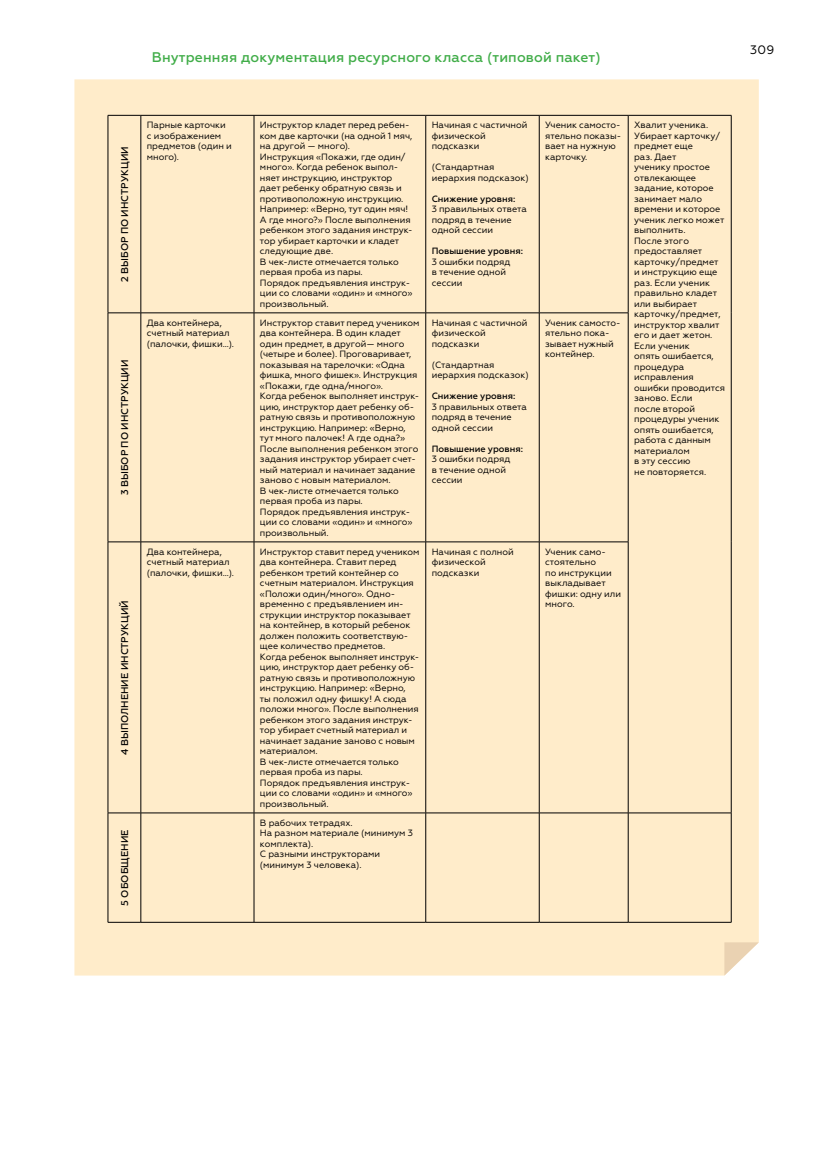
<style>
.page{position:relative;width:819px;height:1176px;background:#fff}
.page>*{position:absolute;margin:0;border:0;box-sizing:border-box;transform-origin:0 0}
.t1{font:500 14px "Geometria";letter-spacing:.01em;color:#41ad49}
.t2{font:12.25px "Geometria";color:#000}
.t3{font:500 9.8px "Geometria";color:#000}
.t4{font:9.1px/10.5px "Geometria";color:#000}
.s1{font-weight:500}
</style>
<div class="page">
<div style="left:74px;top:79px;width:684px;height:896px;background:#ffecca"></div>
<svg style="left:724px;top:942px;width:34px;height:33px"></svg>
<hr style="left:108px;top:115px;width:33px;height:1px;background:#000">
<hr style="left:108px;top:116px;width:1px;height:197px;background:#000">
<hr style="left:141px;top:115px;width:113px;height:1px;background:#000">
<hr style="left:140px;top:116px;width:1px;height:197px;background:#000">
<hr style="left:254px;top:115px;width:171px;height:1px;background:#000">
<hr style="left:254px;top:116px;width:1px;height:197px;background:#000">
<hr style="left:425px;top:115px;width:114px;height:1px;background:#000">
<hr style="left:425px;top:116px;width:1px;height:197px;background:#000">
<hr style="left:539px;top:115px;width:89px;height:1px;background:#000">
<hr style="left:539px;top:116px;width:1px;height:197px;background:#000">
<hr style="left:628px;top:115px;width:103px;height:1px;background:#000">
<hr style="left:628px;top:116px;width:1px;height:197px;background:#000">
<hr style="left:731px;top:116px;width:1px;height:197px;background:#000">
<hr style="left:108px;top:312px;width:33px;height:1px;background:#000">
<hr style="left:108px;top:313px;width:1px;height:229px;background:#000">
<hr style="left:141px;top:312px;width:113px;height:1px;background:#000">
<hr style="left:140px;top:313px;width:1px;height:229px;background:#000">
<hr style="left:254px;top:312px;width:171px;height:1px;background:#000">
<hr style="left:254px;top:313px;width:1px;height:229px;background:#000">
<hr style="left:425px;top:312px;width:114px;height:1px;background:#000">
<hr style="left:425px;top:313px;width:1px;height:229px;background:#000">
<hr style="left:539px;top:312px;width:89px;height:1px;background:#000">
<hr style="left:539px;top:313px;width:1px;height:229px;background:#000">
<hr style="left:628px;top:313px;width:1px;height:229px;background:#000">
<hr style="left:731px;top:313px;width:1px;height:229px;background:#000">
<hr style="left:108px;top:541px;width:33px;height:1px;background:#000">
<hr style="left:108px;top:542px;width:1px;height:270px;background:#000">
<hr style="left:141px;top:541px;width:113px;height:1px;background:#000">
<hr style="left:140px;top:542px;width:1px;height:270px;background:#000">
<hr style="left:254px;top:541px;width:171px;height:1px;background:#000">
<hr style="left:254px;top:542px;width:1px;height:270px;background:#000">
<hr style="left:425px;top:541px;width:114px;height:1px;background:#000">
<hr style="left:425px;top:542px;width:1px;height:270px;background:#000">
<hr style="left:539px;top:541px;width:89px;height:1px;background:#000">
<hr style="left:539px;top:542px;width:1px;height:270px;background:#000">
<hr style="left:628px;top:542px;width:1px;height:270px;background:#000">
<hr style="left:731px;top:542px;width:1px;height:270px;background:#000">
<hr style="left:108px;top:812px;width:33px;height:1px;background:#000">
<hr style="left:108px;top:813px;width:1px;height:109px;background:#000">
<hr style="left:141px;top:812px;width:113px;height:1px;background:#000">
<hr style="left:140px;top:813px;width:1px;height:109px;background:#000">
<hr style="left:254px;top:812px;width:171px;height:1px;background:#000">
<hr style="left:254px;top:813px;width:1px;height:109px;background:#000">
<hr style="left:425px;top:812px;width:114px;height:1px;background:#000">
<hr style="left:425px;top:813px;width:1px;height:109px;background:#000">
<hr style="left:539px;top:812px;width:89px;height:1px;background:#000">
<hr style="left:539px;top:813px;width:1px;height:109px;background:#000">
<hr style="left:628px;top:812px;width:103px;height:1px;background:#000">
<hr style="left:628px;top:813px;width:1px;height:109px;background:#000">
<hr style="left:731px;top:813px;width:1px;height:109px;background:#000">
<hr style="left:108px;top:922px;width:33px;height:1px;background:#000">
<hr style="left:141px;top:922px;width:113px;height:1px;background:#000">
<hr style="left:254px;top:922px;width:171px;height:1px;background:#000">
<hr style="left:425px;top:922px;width:114px;height:1px;background:#000">
<hr style="left:539px;top:922px;width:89px;height:1px;background:#000">
<hr style="left:628px;top:922px;width:103px;height:1px;background:#000">
<p class="t1" style="left:152px;top:49px;width:450px">Внутренняя документация ресурсного класса (типовой пакет)</p>
<p class="t3" style="left:119px;top:282px;width:137px;rotate:-90deg">2 ВЫБОР ПО ИНСТРУКЦИИ</p>
<p class="t3" style="left:119px;top:495px;width:137px;rotate:-90deg">3 ВЫБОР ПО ИНСТРУКЦИИ</p>
<p class="t3" style="left:119px;top:754px;width:156px;rotate:-90deg">4 ВЫПОЛНЕНИЕ ИНСТРУКЦИЙ</p>
<p class="t4" style="left:147px;top:120px;width:86px">Парные карточки с изображением предметов (один и много).</p>
<p class="t4" style="left:260px;top:120px;width:154px">Инструктор кладет перед ребен&shy;ком две карточки (на одной 1 мяч, на другой — много).<br>Инструкция «Покажи, где один/ много». Когда ребенок выпол&shy;няет инструкцию, инструктор дает ребенку обратную связь и противоположную инструкцию.<br>Например: «Верно, тут один мяч!<br>А где много?» После выполнения ребенком этого задания инструк&shy;тор убирает карточки и кладет следующие две.<br>В чек-листе отмечается только первая проба из пары.<br>Порядок предъявления инструк&shy;ции со словами «один» и «много» произвольный.</p>
<p class="t4" style="left:431px;top:120px;width:97px">Начиная с частичной физической подсказки</p>
<p class="t4" style="left:431px;top:162px;width:99px">(Стандартная иерархия подсказок)</p>
<p class="t4" style="left:431px;top:193px;width:97px"><span class="s1">Снижение уровня:<br></span>3 правильных ответа подряд в течение одной сессии</p>
<p class="t4" style="left:431px;top:246px;width:93px"><span class="s1">Повышение уровня:<br></span>3 ошибки подряд<br>в течение одной сессии</p>
<p class="t4" style="left:147px;top:317px;width:89px">Два контейнера, счетный материал (палочки, фишки…).</p>
<p class="t4" style="left:260px;top:317px;width:161px">Инструктор ставит перед учеником два контейнера. В один кладет один предмет, в другой— много (четыре и более). Проговаривает, показывая на тарелочки: «Одна фишка, много фишек». Инструкция «Покажи, где одна/много».<br>Когда ребенок выполняет инструк&shy;цию, инструктор дает ребенку об&shy;ратную связь и противоположную инструкцию. Например: «Верно, тут много палочек! А где одна?»<br>После выполнения ребенком этого задания инструктор убирает счет&shy;ный материал и начинает задание заново с новым материалом.<br>В чек-листе отмечается только первая проба из пары.<br>Порядок предъявления инструк&shy;ции со словами «один» и «много» произвольный.</p>
<p class="t4" style="left:431px;top:317px;width:97px">Начиная с частичной физической подсказки</p>
<p class="t4" style="left:431px;top:359px;width:99px">(Стандартная иерархия подсказок)</p>
<p class="t4" style="left:431px;top:391px;width:97px"><span class="s1">Снижение уровня:<br></span>3 правильных ответа подряд в течение одной сессии</p>
<p class="t4" style="left:431px;top:443px;width:93px"><span class="s1">Повышение уровня:<br></span>3 ошибки подряд<br>в течение одной сессии</p>
<p class="t4" style="left:545px;top:120px;width:77px">Ученик самосто&shy;ятельно показы&shy;вает на нужную карточку.</p>
<p class="t4" style="left:634px;top:120px;width:92px">Хвалит ученика.<br>Убирает карточку/ предмет еще<br>раз. Дает<br>ученику простое отвлекающее задание, которое занимает мало времени и которое ученик легко может выполнить.<br>После этого предоставляет карточку/предмет и инструкцию еще раз. Если ученик правильно кладет или выбирает карточку/предмет, инструктор хвалит его и дает жетон.<br>Если ученик<br>опять ошибается, процедура исправления ошибки проводится заново. Если<br>после второй процедуры ученик опять ошибается, работа с данным материалом<br>в эту сессию<br>не повторяется.</p>
<p class="t4" style="left:545px;top:317px;width:77px">Ученик самосто&shy;ятельно пока&shy;зывает нужный контейнер.</p>
<p class="t4" style="left:147px;top:546px;width:89px">Два контейнера, счетный материал (палочки, фишки…).</p>
<p class="t4" style="left:260px;top:546px;width:161px">Инструктор ставит перед учеником два контейнера. Ставит перед ребенком третий контейнер со счетным материалом. Инструкция «Положи один/много». Одно&shy;временно с предъявлением ин&shy;струкции инструктор показывает на контейнер, в который ребенок должен положить соответствую&shy;щее количество предметов.<br>Когда ребенок выполняет инструк&shy;цию, инструктор дает ребенку об&shy;ратную связь и противоположную инструкцию. Например: «Верно,<br>ты положил одну фишку! А сюда положи много». После выполнения ребенком этого задания инструк&shy;тор убирает счетный материал и начинает задание заново с новым материалом.<br>В чек-листе отмечается только первая проба из пары.<br>Порядок предъявления инструк&shy;ции со словами «один» и «много» произвольный.</p>
<p class="t4" style="left:431px;top:546px;width:84px">Начиная с полной физической подсказки</p>
<p class="t4" style="left:545px;top:546px;width:77px">Ученик само&shy;стоятельно<br>по инструкции выкладывает фишки: одну или много.</p>
<p class="t3" style="left:119px;top:905px;width:77px;rotate:-90deg">5 ОБОБЩЕНИЕ</p>
<p class="t4" style="left:260px;top:817px;width:154px">В рабочих тетрадях.<br>На разном материале (минимум 3 комплекта).<br>С разными инструкторами (минимум 3 человека).</p>
<p class="t2" style="left:750px;top:42px;width:26px">309</p>
</div>
